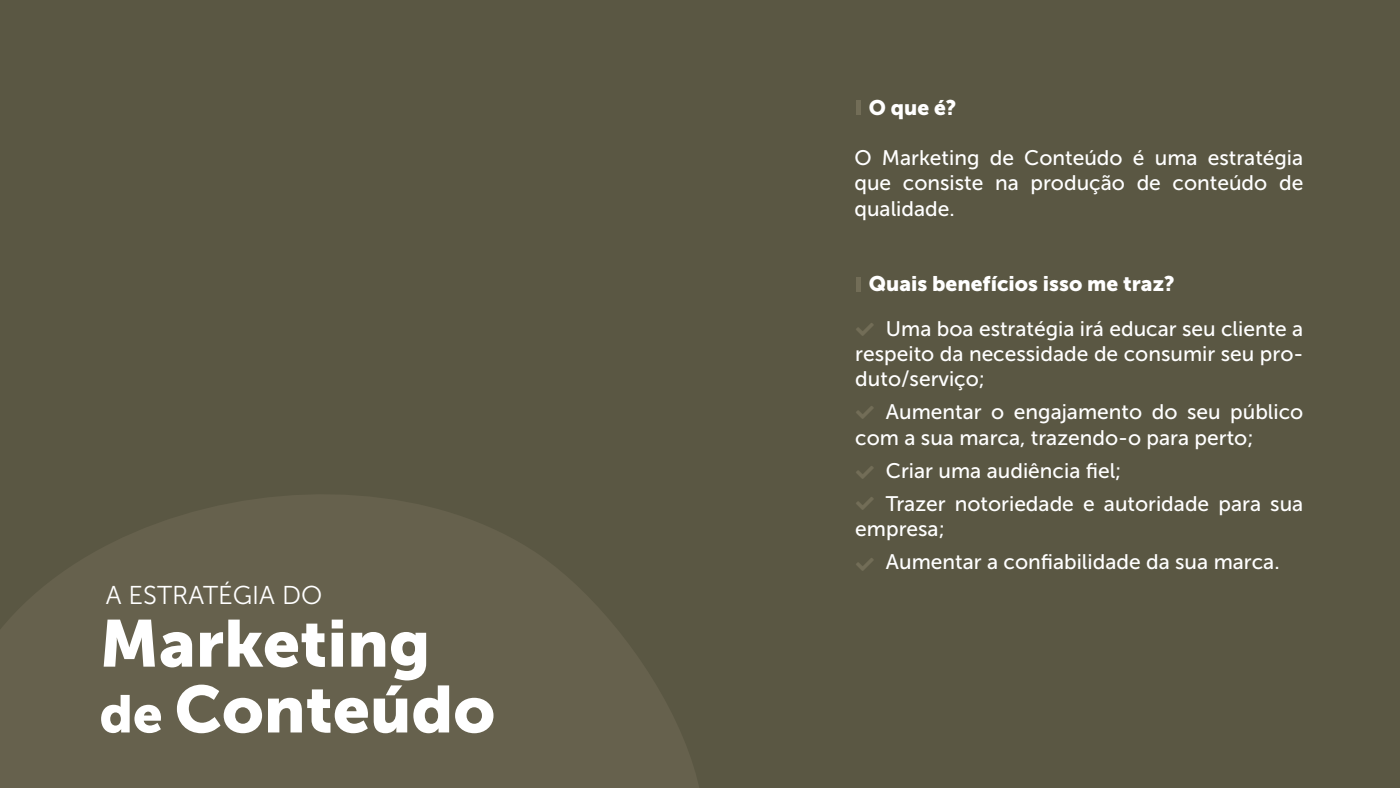
<style>
.page{position:relative;width:1400px;height:788px;background:#5a5743}
.page>*{position:absolute;margin:0;border:0;box-sizing:border-box;transform-origin:0 0}
.t1{font:65.8px/65.8px "Museo Sans 900";color:#fff}
.t2{font:25.72px "Museo Sans 300";color:#fff}
.t3{font:21px/25.2px "Museo Sans 500";color:#fff}
.t4{font:21px "Museo Sans 900";color:#fff}
.s1{font-size:52.5px}
</style>
<div class="page">
<svg style="left:0;top:495px;width:699px;height:293px;fill:#66614d"></svg>
<div style="left:856px;top:277px;width:5px;height:14px;background:#726d57"></div>
<div style="left:856px;top:100px;width:5px;height:14px;background:#726d57"></div>
<p class="t2" style="left:106px;top:581px;width:218px">A ESTRATÉGIA DO</p>
<h1 class="t1" style="left:100px;top:610px;width:397px">Marketing <span class="s1">de</span> Conteúdo</h1>
<p class="t4" style="left:869px;top:95px;width:89px">O que é?</p>
<p class="t3" style="left:854px;top:145px;width:450px;text-align:justify">O Marketing de Conteúdo é uma estratégia que consiste na produção de conteúdo de qualidade.</p>
<p class="t4" style="left:869px;top:272px;width:307px">Quais benefícios isso me traz?</p>
<p class="t3" style="left:855px;top:316px;width:450px;text-align:justify;text-indent:31px">Uma boa estratégia irá educar seu cliente a respeito da necessidade de consumir seu pro&shy;duto/serviço;</p>
<p class="t3" style="left:855px;top:399px;width:450px;text-indent:31px">Aumentar o engajamento do seu público com a sua marca, trazendo-o para perto;</p>
<p class="t3" style="left:886px;top:454px;width:419px;line-height:33.1px">Criar uma audiência fiel;<br>Trazer notoriedade e autoridade para sua</p>
<p class="t3" style="left:886px;top:512px;width:395px;line-height:33.1px;text-indent:-31px">empresa;<br>Aumentar a confiabilidade da sua marca.</p>
</div>
